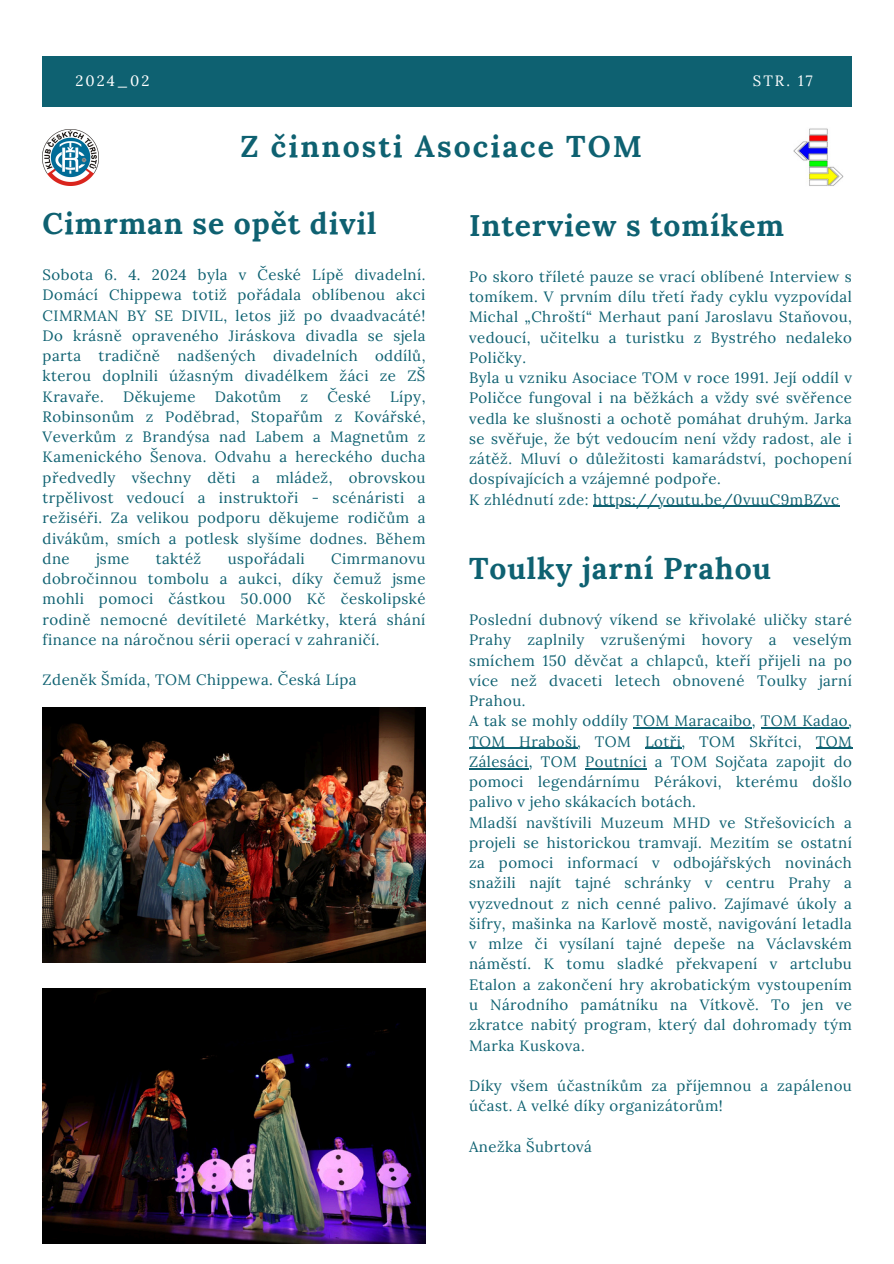
<style>
.page{position:relative;width:894px;height:1264px;background:#fff}
.page>*{position:absolute;margin:0;border:0;box-sizing:border-box;transform-origin:0 0}
.t1{font:700 30px "Lora";letter-spacing:.03em;color:#0e6171}
.t2{font:700 30px "Lora";letter-spacing:.07em;color:#0e6171}
.t3{font:15px/20.2px "Lora";letter-spacing:.03em;color:#0e6171;text-align:justify}
.t4{font:14.85px "Lora";letter-spacing:.14em;color:#fff}
</style>
<div class="page">
<div style="left:43px;top:56px;width:809px;height:50px;background:#0e6171"></div>
<img style="left:43px;top:129px;width:56px;height:57px">
<img style="left:793px;top:128px;width:50px;height:58px">
<img style="left:43px;top:707px;width:382px;height:255px">
<img style="left:43px;top:988px;width:382px;height:255px">
<hr style="left:593px;top:505px;width:246px;height:2px;background:#0e6171">
<hr style="left:633px;top:727px;width:118px;height:1px;background:#0e6171">
<hr style="left:760px;top:727px;width:87px;height:1px;background:#0e6171">
<hr style="left:469px;top:747px;width:108px;height:1px;background:#0e6171">
<hr style="left:645px;top:747px;width:36px;height:1px;background:#0e6171">
<hr style="left:815px;top:747px;width:37px;height:1px;background:#0e6171">
<hr style="left:469px;top:768px;width:59px;height:1px;background:#0e6171">
<hr style="left:585px;top:768px;width:62px;height:1px;background:#0e6171">
<p class="t4" style="left:75px;top:71px;width:75px">2024_02</p>
<h1 class="t4" style="left:752px;top:71px;width:61px">STR. 17</h1>
<p class="t2" style="left:240px;top:126px;width:403px">Z činnosti Asociace TOM</p>
<p class="t1" style="left:43px;top:204px;width:335px">Cimrman se opět divil</p>
<p class="t3" style="left:43px;top:264px;width:384px">Sobota 6. 4. 2024 byla v České Lípě divadelní.<br>Domácí Chippewa totiž pořádala oblíbenou akci CIMRMAN BY SE DIVIL, letos již po dvaadvacáté!<br>Do krásně opraveného Jiráskova divadla se sjela parta tradičně nadšených divadelních oddílů, kterou doplnili úžasným divadélkem žáci ze ZŠ Kravaře.</p>
<p class="t3" style="left:123px;top:386px;width:74px">Děkujeme</p>
<p class="t3" style="left:215px;top:386px;width:68px">Dakotům</p>
<p class="t3" style="left:300px;top:386px;width:9px">z</p>
<p class="t3" style="left:327px;top:386px;width:45px">České</p>
<p class="t3" style="left:43px;top:386px;width:384px;text-indent:347px">Lípy, Robinsonům z Poděbrad, Stopařům z Kovářské, Veverkům z Brandýsa nad Labem a Magnetům z Kamenického Šenova. Odvahu a hereckého ducha předvedly všechny děti a mládež, obrovskou trpělivost vedoucí a instruktoři - scénáristi a režiséři. Za velikou podporu děkujeme rodičům a divákům, smích a potlesk slyšíme dodnes. Během dne</p>
<p class="t3" style="left:96px;top:548px;width:35px">jsme</p>
<p class="t3" style="left:156px;top:548px;width:47px">taktéž</p>
<p class="t3" style="left:228px;top:548px;width:78px">uspořádali</p>
<p class="t3" style="left:43px;top:548px;width:384px;text-indent:288px">Cimrmanovu dobročinnou tombolu a aukci, díky čemuž jsme mohli pomoci částkou 50.000 Kč českolipské rodině nemocné devítileté Markétky, která shání finance na náročnou sérii operací v zahraničí.</p>
<p class="t3" style="left:43px;top:669px;width:315px">Zdeněk Šmída, TOM Chippewa. Česká Lípa</p>
<h1 class="t1" style="left:469px;top:205px;width:316px">Interview s tomíkem</h1>
<p class="t3" style="left:469px;top:266px;width:384px">Po skoro tříleté pauze se vrací oblíbené Interview s tomíkem. V prvním dílu třetí řady cyklu vyzpovídal Michal „Chroští“ Merhaut paní Jaroslavu Staňovou, vedoucí, učitelku a turistku z Bystrého nedaleko Poličky.</p>
<p class="t3" style="left:469px;top:367px;width:384px">Byla u vzniku Asociace TOM v roce 1991. Její oddíl v Poličce fungoval i na běžkách a vždy své svěřence vedla ke slušnosti a ochotě pomáhat druhým. Jarka se svěřuje, že být vedoucím není vždy radost, ale i zátěž. Mluví o důležitosti kamarádství, pochopení dospívajících a vzájemné podpoře.</p>
<p class="t3" style="left:469px;top:489px;width:371px">K zhlédnutí zde: https://youtu.be/0vuuC9mBZvc</p>
<p class="t1" style="left:469px;top:548px;width:303px">Toulky jarní Prahou</p>
<p class="t3" style="left:469px;top:609px;width:384px">Poslední dubnový víkend se křivolaké uličky staré Prahy zaplnily vzrušenými hovory a veselým smíchem 150 děvčat a chlapců, kteří přijeli na po více než dvaceti letech obnovené Toulky jarní Prahou.</p>
<p class="t3" style="left:469px;top:710px;width:384px">A tak se mohly oddíly TOM Maracaibo, TOM Kadao, TOM Hraboši, TOM Lotři, TOM Skřítci, TOM Zálesáci, TOM Poutníci a TOM Sojčata zapojit do pomoci legendárnímu Pérákovi, kterému došlo palivo v jeho skákacích botách.</p>
<p class="t3" style="left:469px;top:812px;width:384px">Mladší navštívili Muzeum MHD ve Střešovicích a projeli se historickou tramvají. Mezitím se ostatní za pomoci informací v odbojářských novinách snažili najít tajné schránky v centru Prahy a vyzvednout z nich cenné palivo. Zajímavé úkoly a šifry, mašinka na Karlově mostě, navigování letadla v mlze či vysílaní tajné depeše na Václavském náměstí. K tomu sladké překvapení v artclubu Etalon a zakončení hry akrobatickým vystoupením u Národního památníku na Vítkově. To jen ve zkratce nabitý program, který dal dohromady tým Marka Kuskova.</p>
<p class="t3" style="left:469px;top:1075px;width:384px">Díky všem účastníkům za příjemnou a zapálenou účast. A velké díky organizátorům!</p>
<p class="t3" style="left:469px;top:1136px;width:124px">Anežka Šubrtová</p>
</div>
